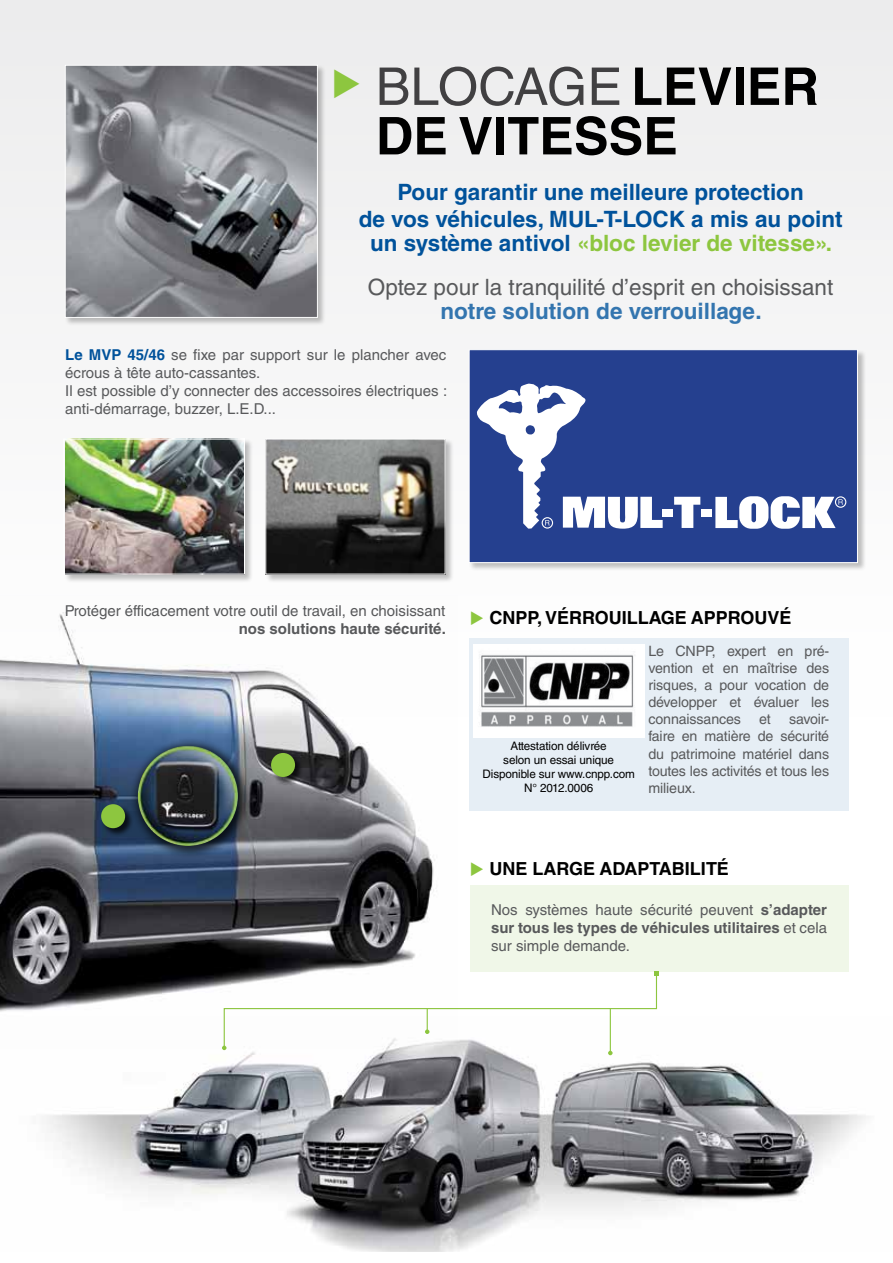
<style>
.page{position:relative;width:893px;height:1263px;background:#fff}
.page>*{position:absolute;margin:0;border:0;box-sizing:border-box;transform-origin:0 0}
.t1{font:700 52.05px "Helvetica LT Std";color:#000}
.t2{font:52.05px "Helvetica LT Std";color:#414042}
.t3{font:22.5px/44.4px "Helvetica LT Std";color:#58595b}
.t4{font:700 22.5px/27px "Helvetica LT Std";color:#00529b;text-align:center}
.t5{font:700 22.5px "Helvetica LT Std";color:#3375af}
.t6{font:700 18px "Helvetica LT Std";color:#000}
.t7{font:15px/18px "Helvetica LT Std";color:#58595b}
.t8{font:700 15px "Helvetica LT Std";color:#58595b}
.t9{font:14.25px/17.1px "Helvetica LT Std";letter-spacing:-.01em;color:#58595b;text-align:justify}
.t10{font:11.7px/14.1px "Helvetica LT Std";letter-spacing:-.01em;color:#000;text-align:center}
.s1{font-weight:700;color:#00529b}
.s2{font-weight:700;color:#8dc63f}
.s3{color:#8dc63f}
.s4{font-weight:700}
</style>
<div class="page">
<div style="left:0;top:0;width:893px;height:716px;background:#f3f3f3"></div>
<div style="left:65px;top:65px;width:262px;height:262px;background:#000;opacity:.25"></div>
<img style="left:67px;top:67px;width:249px;height:249px">
<div style="left:65px;top:65px;width:253px;height:253px;border:1px solid #fff"></div>
<img style="left:46px;top:1055px;width:820px;height:196px">
<div style="left:470px;top:885px;width:378px;height:86px;background:#f0f7e8"></div>
<svg style="left:222px;top:971px;width:437px;height:84px"></svg>
<div style="left:63px;top:438px;width:190px;height:145px;background:#000;opacity:.25"></div>
<img style="left:66px;top:441px;width:177px;height:131px">
<div style="left:64px;top:439px;width:181px;height:135px;border:1px solid #fff"></div>
<div style="left:265px;top:438px;width:189px;height:145px;background:#000;opacity:.25"></div>
<img style="left:268px;top:441px;width:175px;height:131px">
<img style="left:0;top:614px;width:457px;height:434px">
<div style="left:271px;top:752px;width:33px;height:33px;background:#000;opacity:.75"></div>
<div style="left:271px;top:753px;width:24px;height:24px;background:#8dc63f;border-radius:50%"></div>
<div style="left:101px;top:804px;width:33px;height:33px;background:#000;opacity:.75"></div>
<div style="left:101px;top:804px;width:24px;height:24px;background:#8dc63f;border-radius:50%"></div>
<div style="left:130px;top:737px;width:122px;height:122px;background:#000;opacity:.75"></div>
<img style="left:138px;top:746px;width:100px;height:100px;border-radius:50px">
<div style="left:468px;top:349px;width:398px;height:223px;background:#000;opacity:.25"></div>
<div style="left:469px;top:349px;width:389px;height:214px;background:#25408f;border:1px solid #fff"></div>
<div style="left:469px;top:638px;width:379px;height:172px;background:#e6eef5"></div>
<img style="left:473px;top:645px;width:171px;height:83px">
<div style="left:473px;top:728px;width:171px;height:10px;background:#fff"></div>
<div style="left:663px;top:509px;width:10px;height:7px;background:#fff"></div>
<svg style="left:674px;top:497px;width:26px;height:31px"></svg>
<div style="left:701px;top:509px;width:10px;height:7px;background:#fff"></div>
<svg style="left:715px;top:496px;width:131px;height:33px"></svg>
<svg style="left:477px;top:384px;width:186px;height:145px"></svg>
<h1 class="t2" style="left:332px;top:56px;width:80px"><sup>◆</sup> blocage</h1>
<h1 class="t1" style="left:631px;top:55px;width:150px">levier</h1>
<h1 class="t1" style="left:332px;top:104px;width:40px">de</h1>
<h1 class="t1" style="left:458px;top:104px;width:215px">vitesse</h1>
<h2 class="t4" style="left:359px;top:178px;width:485px">Pour garantir une meilleure protection<br>de vos véhicules, MUL-T-LOCK a mis au point</h2>
<h2 class="t3" style="left:368px;top:221px;width:467px"><span class="s1">un système antivol</span> <span class="s2">«bloc levier de vitesse».<br></span>Optez pour la tranquilité d’esprit en choisissant</h2>
<h2 class="t5" style="left:440px;top:298px;width:323px">notre solution de verrouillage.</h2>
<p class="t7" style="left:65px;top:346px;width:383px"><span class="s1">Le MVP 45/46</span> se fixe par support sur le plancher avec écrous à tête auto-cassantes.<br>Il est possible d’y connecter des accessoires électriques : anti-démarrage, buzzer, L.E.D...</p>
<p class="t7" style="left:65px;top:602px;width:382px">Protéger éfficacement votre outil de travail, en choisissant</p>
<p class="t8" style="left:239px;top:620px;width:209px">nos solutions haute sécurité.</p>
<p class="t6" style="left:470px;top:606px;width:113px"><span class="s3">◆</span> CNPP, Vérrou</p>
<p class="t6" style="left:622px;top:606px;width:83px">illage APP</p>
<p class="t6" style="left:728px;top:606px;width:65px">ROUVé</p>
<p class="t10" style="left:483px;top:739px;width:154px">Attestation délivrée<br>selon un essai unique<br>Disponible sur www.cnpp.com<br>N° 2012.0006</p>
<p class="t9" style="left:648px;top:642px;width:182px">Le CNPP, expert en pré&shy;vention et en maîtrise des risques, a pour vocation de développer et évaluer les connaissances</p>
<p class="t9" style="left:648px;top:711px;width:182px;text-indent:141px">savoir&shy;faire en matière de sécurité du patrimoine matériel dans toutes les activités et tous les milieux.</p>
<p class="t9" style="left:759px;top:711px;width:13px">et</p>
<p class="t6" style="left:470px;top:857px;width:261px"><span class="s3">◆</span> Une Large Adaptabilité</p>
<p class="t7" style="left:491px;top:901px;width:337px;text-align:justify">Nos systèmes haute sécurité peuvent <span class="s4">s’adapter sur tous les types de véhicules utilitaires</span> et cela sur simple demande.</p>
</div>
